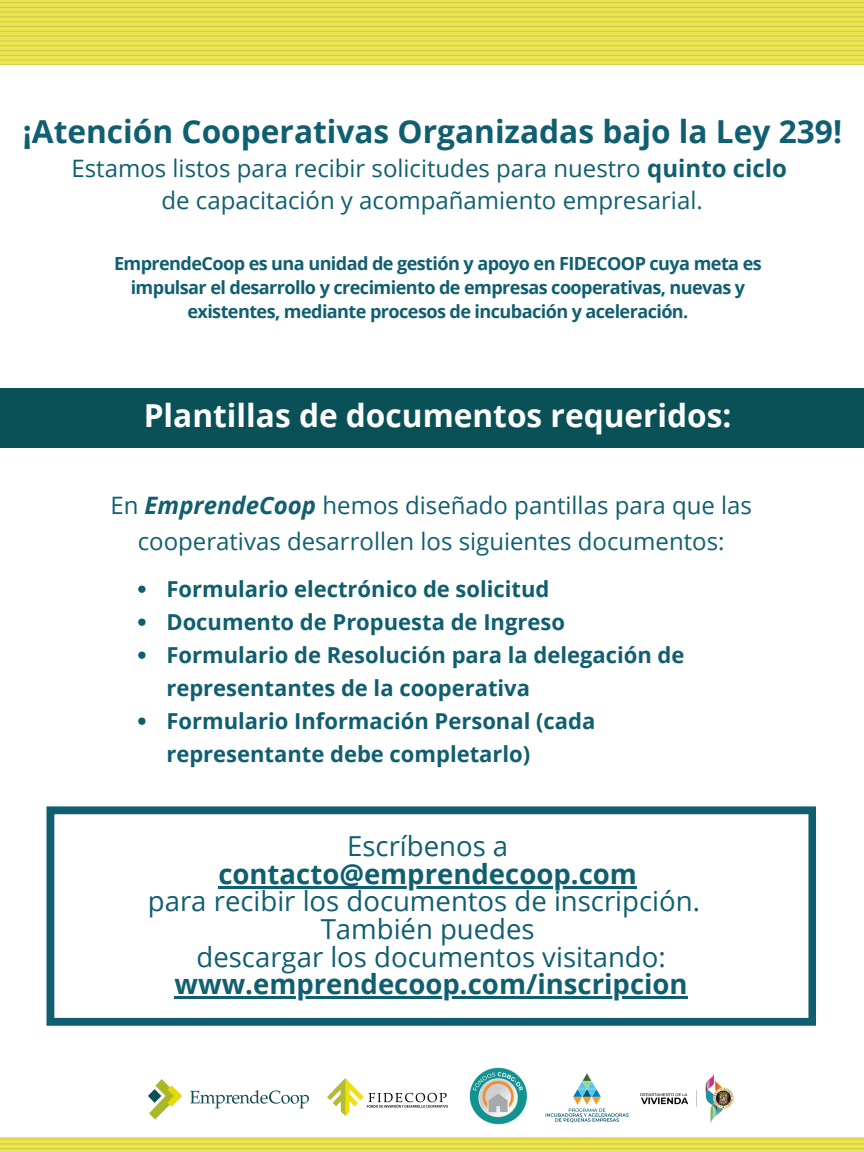
<style>
.page{position:relative;width:864px;height:1152px;background:#fff}
.page>*{position:absolute;margin:0;border:0;box-sizing:border-box;transform-origin:0 0}
.t1{font:700 31.6px "Open Sans";color:#105f70}
.t2{font:700 31.6px "Open Sans";color:#fff}
.t3{font:27.6px/27.6px "Open Sans";color:#105f70;text-align:center}
.t4{font:700 27.6px "Open Sans";color:#105f70}
.t5{font:24px/36px "Open Sans";color:#105f70;text-align:center}
.t6{font:700 22px/33.2px "Open Sans";color:#105f70}
.t7{font:700 18px/24px "Open Sans";letter-spacing:-.03em;color:#105f70;text-align:center}
.s1{font-weight:700}
.s2{font-weight:700;font-style:italic}
</style>
<div class="page">
<div style="left:0;top:388px;width:864px;height:60px;background:#0a5157"></div>
<svg style="left:46px;top:806px;width:770px;height:220px"></svg>
<hr style="left:218px;top:886px;width:419px;height:3px;background:#105f70">
<hr style="left:175px;top:996px;width:513px;height:3px;background:#105f70">
<img style="left:327px;top:1079px;width:121px;height:36px">
<img style="left:640px;top:1074px;width:94px;height:50px">
<img style="left:545px;top:1073px;width:84px;height:50px">
<img style="left:148px;top:1079px;width:161px;height:41px">
<img style="left:469px;top:1067px;width:58px;height:58px">
<img style="left:0;top:1137px;width:864px;height:15px">
<svg style="left:138px;top:586px;width:8px;height:7px"></svg>
<svg style="left:138px;top:619px;width:8px;height:7px"></svg>
<svg style="left:138px;top:652px;width:8px;height:7px"></svg>
<svg style="left:138px;top:718px;width:8px;height:7px"></svg>
<img style="left:0;top:0;width:864px;height:64px">
<p class="t1" style="left:23px;top:109px;width:821px">¡Atención Cooperativas Organizadas bajo la Ley 239!</p>
<p class="t5" style="left:72px;top:150px;width:717px">Estamos listos para recibir solicitudes para nuestro <span class="s1">quinto ciclo</span></p>
<p class="t5" style="left:162px;top:182px;width:543px">de capacitación y acompañamiento empresarial.</p>
<p class="t7" style="left:114px;top:251px;width:649px">EmprendeCoop es una unidad de gestión y apoyo en FIDECOOP cuya meta es impulsar el desarrollo y crecimiento de empresas cooperativas, nuevas y existentes, mediante procesos de incubación y aceleración.</p>
<p class="t2" style="left:144px;top:394px;width:589px">Plantillas de documentos requeridos:</p>
<p class="t5" style="left:110px;top:487px;width:643px">En <span class="s2">EmprendeCoop</span> hemos diseñado pantillas para que las cooperativas desarrollen los siguientes documentos:</p>
<p class="t6" style="left:166px;top:571px;width:385px">Formulario electrónico de solicitud</p>
<p class="t6" style="left:166px;top:604px;width:400px">Documento de Propuesta de Ingreso</p>
<p class="t6" style="left:166px;top:637px;width:520px">Formulario de Resolución para la delegación de representantes de la cooperativa</p>
<p class="t6" style="left:166px;top:703px;width:430px">Formulario Información Personal (cada representante debe completarlo)</p>
<p class="t3" style="left:347px;top:832px;width:163px">Escríbenos a</p>
<p class="t4" style="left:218px;top:854px;width:420px">contacto@emprendecoop.com</p>
<p class="t3" style="left:148px;top:887px;width:554px">para recibir los documentos de inscripción.</p>
<p class="t3" style="left:321px;top:915px;width:216px">También puedes</p>
<p class="t3" style="left:175px;top:942px;width:515px">descargar los documentos visitando: <span class="s1">www.emprendecoop.com/inscripcion</span></p>
</div>
